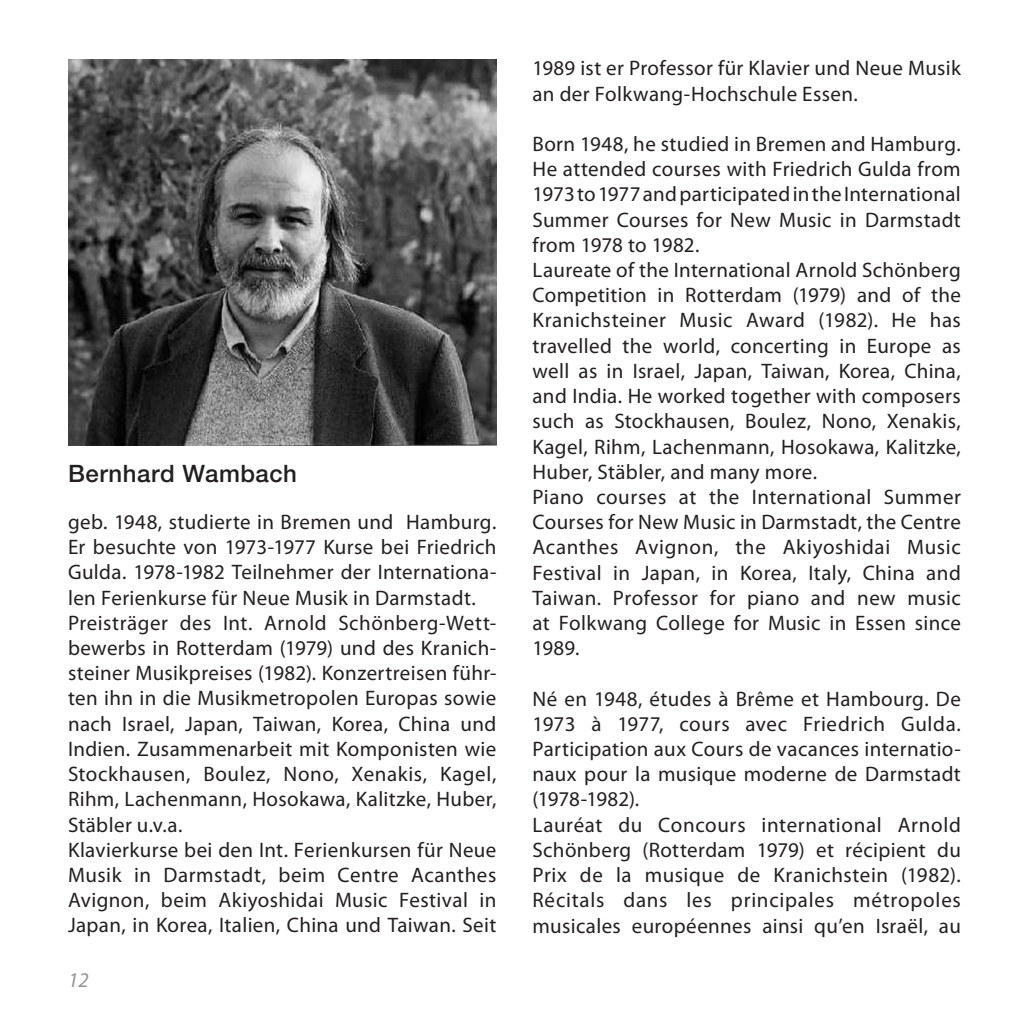
<style>
.page{position:relative;width:1029px;height:1021px;background:#fff}
.page>*{position:absolute;margin:0;border:0;box-sizing:border-box;transform-origin:0 0}
.t1{font:500 24px "Helvetica Neue";letter-spacing:.02em;color:#231f20}
.t2{font:21px/25.2px "Myriad Pro";letter-spacing:.02em;color:#231f20}
.t3{font:italic 21px "Myriad";color:#939598}
</style>
<div class="page">
<img style="left:68px;top:60px;width:428px;height:385px">
<p class="t1" style="left:68px;top:458px;width:231px">Bernhard Wambach</p>
<p class="t2" style="left:68px;top:509px;width:430px">geb. 1948, studierte in Bremen und Hamburg.<br>Er besuchte von 1973-1977 Kurse bei Friedrich Gulda. 1978-1982 Teilnehmer der Internationa&shy;len Ferienkurse für Neue Musik in Darmstadt.<br>Preisträger des Int. Arnold Schönberg-Wett&shy;bewerbs in Rotterdam (1979) und des Kranich&shy;steiner Musikpreises (1982). Konzertreisen führ&shy;ten ihn in die Musikmetropolen Europas sowie nach Israel, Japan, Taiwan, Korea, China und Indien. Zusammenarbeit mit Komponisten wie Stockhausen, Boulez, Nono, Xenakis, Kagel, Rihm, Lachenmann, Hosokawa, Kalitzke, Huber, Stäbler u.v.a.<br>Klavierkurse bei den Int. Ferienkursen für Neue Musik in Darmstadt, beim Centre Acanthes Avignon, beim Akiyoshidai Music Festival in Japan, in Korea, Italien, China und Taiwan. Seit</p>
<p class="t3" style="left:68px;top:969px;width:22px">12</p>
<p class="t2" style="left:532px;top:55px;width:430px">1989 ist er Professor für Klavier und Neue Musik an der Folkwang-Hochschule Essen.</p>
<p class="t2" style="left:532px;top:131px;width:430px">Born 1948, he studied in Bremen and Hamburg.<br>He attended courses with Friedrich Gulda from 1973 to 1977 and participated in the International Summer Courses for New Music in Darmstadt from 1978 to 1982.<br>Laureate of the International Arnold Schönberg Competition in Rotterdam (1979) and of the Kranichsteiner Music Award (1982). He has travelled the world, concerting in Europe as well as in Israel, Japan, Taiwan, Korea, China, and India. He worked together with composers such as Stockhausen, Boulez, Nono, Xenakis, Kagel, Rihm, Lachenmann, Hosokawa, Kalitzke, Huber, Stäbler, and many more.<br>Piano courses at the International Summer Courses for New Music in Darmstadt, the Centre Acanthes Avignon, the Akiyoshidai Music Festival in Japan, in Korea, Italy, China and Taiwan. Professor for piano and new music at Folkwang College for Music in Essen since 1989.</p>
<p class="t2" style="left:532px;top:685px;width:430px">Né en 1948, études à Brême et Hambourg. De 1973 à 1977, cours avec Friedrich Gulda.<br>Participation aux Cours de vacances internatio&shy;naux pour la musique moderne de Darmstadt (1978-1982).<br>Lauréat du Concours international Arnold Schönberg (Rotterdam 1979) et récipient du Prix de la musique de Kranichstein (1982).<br>Récitals dans les principales métropoles musicales européennes ainsi qu’en Israël, au</p>
</div>
